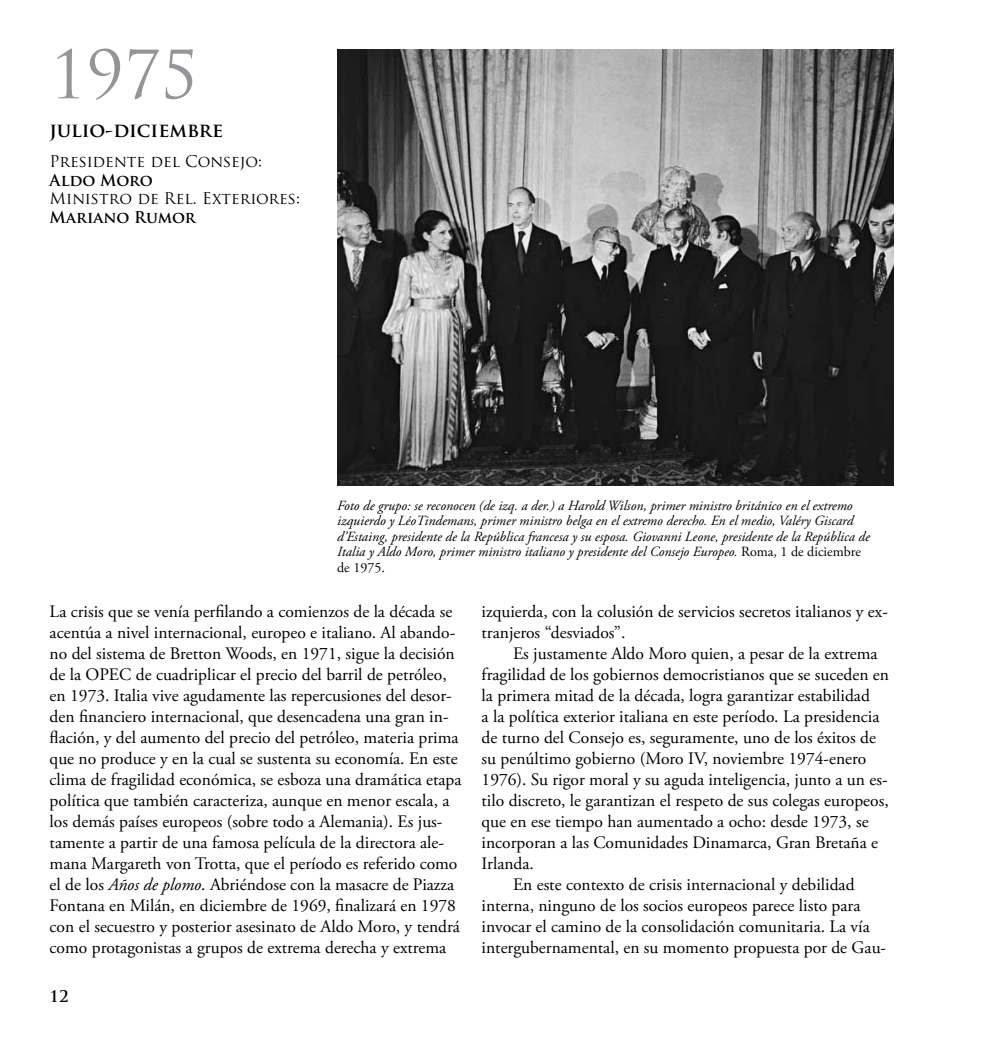
<style>
.page{position:relative;width:993px;height:1042px;background:#fff}
.page>*{position:absolute;margin:0;border:0;box-sizing:border-box;transform-origin:0 0}
.t1{font:64.75px "Trajan Pro";color:#939598}
.t2{font:700 19.25px "Trajan Pro";color:#000}
.t3{font:17.5px/21px "Adobe Garamond Pro";color:#000}
.t4{font:15.75px "Trajan Pro";color:#000}
.t5{font:700 15.75px "Trajan Pro";color:#000}
.t6{font:italic 14px/15.4px "Adobe Garamond Pro";color:#000}
.s1{font-style:normal}
.s2{font-style:italic}
</style>
<div class="page">
<img style="left:337px;top:50px;width:556px;height:435px">
<h1 class="t1" style="left:50px;top:34px;width:149px">1975</h1>
<p class="t2" style="left:50px;top:118px;width:175px">julio-diciembre</p>
<p class="t4" style="left:50px;top:151px;width:214px">Presidente del Consejo:</p>
<p class="t5" style="left:50px;top:170px;width:105px">Aldo Moro</p>
<p class="t4" style="left:50px;top:189px;width:252px">Ministro de Rel. Exteriores:</p>
<p class="t5" style="left:50px;top:208px;width:147px">Mariano Rumor</p>
<p class="t6" style="left:337px;top:498px;width:534px">Foto de grupo: se reconocen (de izq. a der.) a Harold Wilson, primer ministro británico en el extremo izquierdo y LéoTindemans, primer ministro belga en el extremo derecho. En el medio, Valéry Giscard d’Estaing, presidente de la República francesa y su esposa. Giovanni Leone, presidente de la República de Italia y Aldo Moro, primer ministro italiano y presidente del Consejo Europeo. <span class="s1">Roma, 1 de diciembre de 1975.</span></p>
<p class="t3" style="left:50px;top:601px;width:413px">La crisis que se venía perfilando a comienzos de la década se acentúa a nivel internacional, europeo e italiano. Al abando&shy;no del sistema de Bretton Woods, en 1971, sigue la decisión de la OPEC de cuadriplicar el precio del barril de petróleo, en 1973. Italia vive agudamente las repercusiones del desor&shy;den financiero internacional, que desencadena una gran in&shy;flación, y del aumento del precio del petróleo, materia prima que no produce y en la cual se sustenta su economía. En este clima de fragilidad económica, se esboza una dramática etapa política que también caracteriza, aunque en menor escala, a los demás países europeos (sobre todo a Alemania). Es jus&shy;tamente a partir de una famosa película de la directora ale&shy;mana Margareth von Trotta, que el período es referido como el de los <span class="s2">Años de plomo</span>. Abriéndose con la masacre de Piazza Fontana en Milán, en diciembre de 1969, finalizará en 1978 con el secuestro y posterior asesinato de Aldo Moro, y tendrá como protagonistas a grupos de extrema derecha y extrema</p>
<p class="t3" style="left:481px;top:601px;width:408px">izquierda, con la colusión de servicios secretos italianos y ex&shy;tranjeros “desviados”.</p>
<p class="t3" style="left:513px;top:643px;width:366px">Es justamente Aldo Moro quien, a pesar de la extrema</p>
<p class="t3" style="left:481px;top:664px;width:409px">fragilidad de los gobiernos democristianos que se suceden en</p>
<p class="t3" style="left:481px;top:685px;width:390px">la primera mitad de la década, logra garantizar estabilidad</p>
<p class="t3" style="left:481px;top:706px;width:399px">a la política exterior italiana en este período. La presidencia</p>
<p class="t3" style="left:481px;top:727px;width:396px">de turno del Consejo es, seguramente, uno de los éxitos de</p>
<p class="t3" style="left:481px;top:748px;width:386px">su penúltimo gobierno (Moro IV, noviembre 1974-enero</p>
<p class="t3" style="left:481px;top:769px;width:407px">1976). Su rigor moral y su aguda inteligencia, junto a un es-</p>
<p class="t3" style="left:481px;top:790px;width:408px">tilo discreto, le garantizan el respeto de sus colegas europeos,</p>
<p class="t3" style="left:481px;top:811px;width:388px">que en ese tiempo han aumentado a ocho: desde 1973, se</p>
<p class="t3" style="left:481px;top:832px;width:398px">incorporan a las Comunidades Dinamarca, Gran Bretaña e</p>
<p class="t3" style="left:481px;top:853px;width:54px">Irlanda.</p>
<p class="t3" style="left:513px;top:874px;width:343px">En este contexto de crisis internacional y debilidad</p>
<p class="t3" style="left:481px;top:895px;width:380px">interna, ninguno de los socios europeos parece listo para</p>
<p class="t3" style="left:481px;top:916px;width:389px">invocar el camino de la consolidación comunitaria. La vía</p>
<p class="t3" style="left:481px;top:937px;width:406px">intergubernamental, en su momento propuesta por de Gau-</p>
<p class="t5" style="left:50px;top:986px;width:20px">12</p>
</div>
